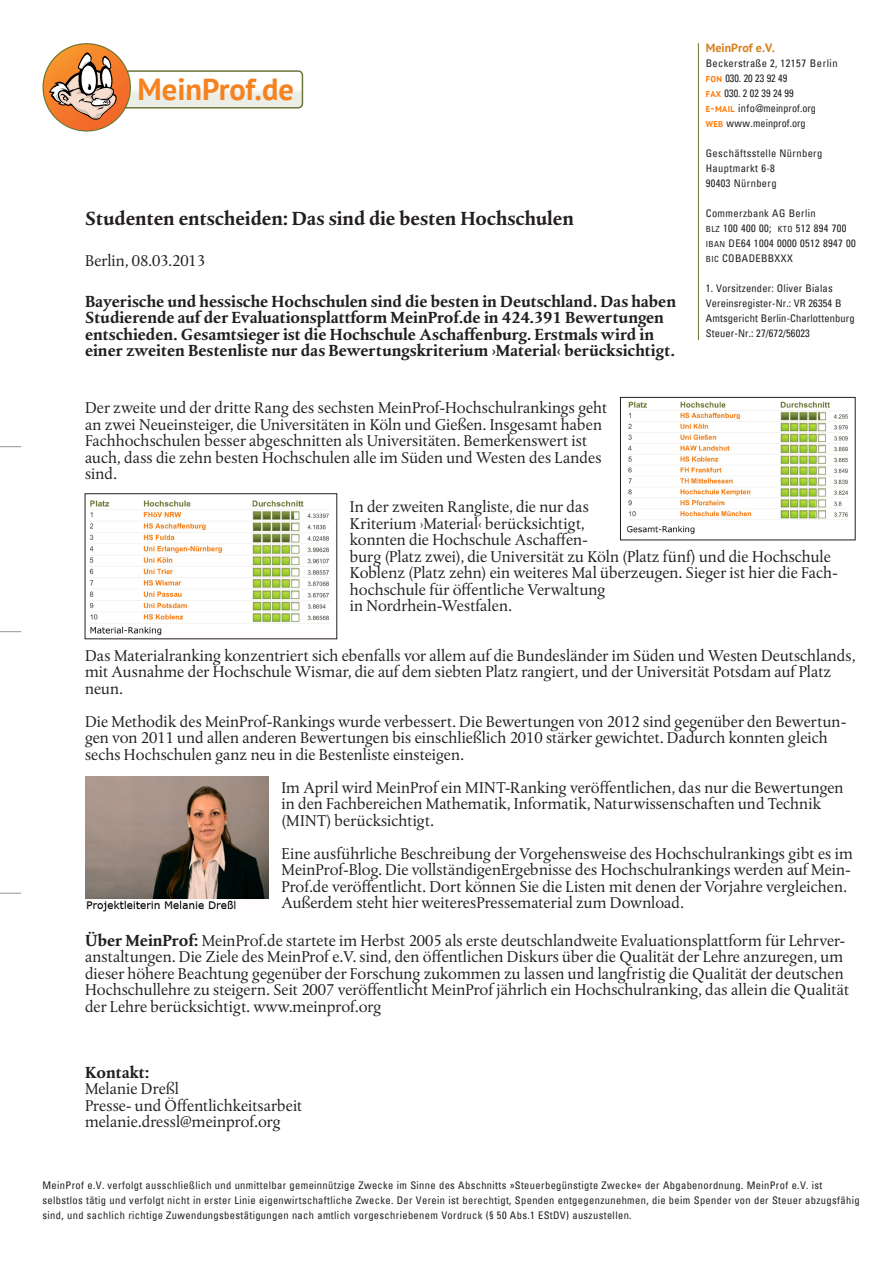
<style>
.page{position:relative;width:893px;height:1263px;background:#fff}
.page>*{position:absolute;margin:0;border:0;box-sizing:border-box;transform-origin:0 0}
.t1{font:700 30.45px "PT Sans";color:#f58220}
.t2{font:700 19.5px "Albertina MT Pro";color:#231f20}
.t3{font:16.5px/16.5px "Albertina MT Pro";color:#231f20}
.t4{font:700 16.5px/16.5px "Albertina MT Pro";color:#231f20}
.t5{font:700 12px "PT Sans";color:#d6801c}
.t6{font:condensed 10.5px/15px "Univers";letter-spacing:.035em;color:#231f20}
.t7{font:condensed 10.5px/15px "Univers";letter-spacing:.01em;color:#231f20}
.t8{font:condensed 10.5px "Univers";letter-spacing:.005em;color:#231f20}
.t9{font:condensed 10.5px "Univers";color:#231f20}
.s1{font-family:"PT Sans";font-weight:700;font-stretch:normal;font-size:8.4px;color:#ff7800}
.s2{font-family:"PT Sans";font-weight:700;font-stretch:normal;font-size:11.25px;color:#ff7800}
.s3{font-size:8.4px}
.s4{font-weight:700}
</style>
<div class="page">
<hr style="left:698px;top:43px;width:1px;height:297px;background:#667833">
<svg style="left:0;top:631px;width:21px;height:1px"></svg>
<svg style="left:0;top:446px;width:21px;height:1px"></svg>
<svg style="left:0;top:893px;width:21px;height:1px"></svg>
<svg style="left:43px;top:43px;width:259px;height:89px"></svg>
<img style="left:627px;top:401px;width:222px;height:133px">
<div style="left:620px;top:397px;width:235px;height:143px;border:1px solid #231f20"></div>
<img style="left:89px;top:500px;width:240px;height:136px">
<div style="left:85px;top:493px;width:252px;height:146px;border:1px solid #231f20"></div>
<img style="left:85px;top:776px;width:184px;height:135px">
<p class="t1" style="left:138px;top:69px;width:158px">MeinProf.de</p>
<p class="t2" style="left:85px;top:207px;width:490px">Studenten entscheiden: Das sind die besten Hochschulen</p>
<p class="t3" style="left:85px;top:252px;width:122px">Berlin, 08.03.2013</p>
<p class="t4" style="left:85px;top:293px;width:592px">Bayerische und hessische Hochschulen sind die besten in Deutschland. Das haben Studierende auf der Evaluationsplattform MeinProf.de in 424.391 Bewertungen entschieden. Gesamtsieger ist die Hochschule Aschaffenburg. Erstmals wird in einer zweiten Bestenliste nur das Bewertungskriterium ›Material‹ berücksichtigt.</p>
<p class="t5" style="left:706px;top:39px;width:71px">MeinProf e.V.</p>
<p class="t6" style="left:706px;top:55px;width:133px">Beckerstraße 2, 12157 Berlin</p>
<p class="t9" style="left:706px;top:71px;width:83px"><span class="s1">FON</span> 030. 20 23 92 49</p>
<p class="t9" style="left:706px;top:86px;width:89px"><span class="s1">FAX</span> 030. 2 02 39 24 99</p>
<p class="t8" style="left:706px;top:101px;width:112px"><span class="s1">E</span><span class="s2">-</span><span class="s1">MAIL</span> info@meinprof.org</p>
<p class="t8" style="left:706px;top:116px;width:101px"><span class="s1">WEB</span> www.meinprof.org</p>
<p class="t6" style="left:706px;top:145px;width:118px">Geschäftsstelle Nürnberg</p>
<p class="t6" style="left:706px;top:160px;width:71px">Hauptmarkt 6-8</p>
<p class="t6" style="left:706px;top:175px;width:72px">90403 Nürnberg</p>
<p class="t6" style="left:706px;top:205px;width:111px">Commerzbank AG Berlin</p>
<p class="t6" style="left:706px;top:220px;width:142px"><span class="s3">BLZ</span> 100 400 00; <span class="s3">KTO</span> 512 894 700</p>
<p class="t6" style="left:706px;top:235px;width:152px"><span class="s3">IBAN</span> DE64 1004 0000 0512 8947 00</p>
<p class="t6" style="left:706px;top:250px;width:89px"><span class="s3">BIC</span> COBADEBBXXX</p>
<p class="t6" style="left:706px;top:280px;width:128px">1. Vorsitzender: Oliver Bialas</p>
<p class="t7" style="left:706px;top:295px;width:150px">Vereinsregister-Nr.: VR 26354 B<br>Amtsgericht Berlin-Charlottenburg<br>Steuer-Nr.: 27/672/56023</p>
<p class="t3" style="left:85px;top:400px;width:524px">Der zweite und der dritte Rang des sechsten MeinProf-Hochschulrankings geht an zwei Neueinsteiger, die Universitäten in Köln und Gießen. Insgesamt haben Fachhochschulen besser abgeschnitten als Universitäten. Bemerkenswert ist auch, dass die zehn besten Hochschulen alle im Süden und Westen des Landes sind.</p>
<p class="t3" style="left:350px;top:499px;width:489px">In der zweiten Rangliste, die nur das<br>Kriterium ›Material‹ berücksichtigt,<br>konnten die Hochschule Aschaffen-<br>burg (Platz zwei), die Universität zu Köln (Platz fünf) und die Hochschule Koblenz (Platz zehn) ein weiteres Mal überzeugen. Sieger ist hier die Fach&shy;hochschule für öffentliche Verwaltung<br>in Nordrhein-Westfalen.</p>
<p class="t3" style="left:85px;top:647px;width:772px">Das Materialranking konzentriert sich ebenfalls vor allem auf die Bundesländer im Süden und Westen Deutschlands, mit Ausnahme der Hochschule Wismar, die auf dem siebten Platz rangiert, und der Universität Potsdam auf Platz neun.</p>
<p class="t3" style="left:85px;top:713px;width:763px">Die Methodik des MeinProf-Rankings wurde verbessert. Die Bewertungen von 2012 sind gegenüber den Bewertun&shy;gen von 2011 und allen anderen Bewertungen bis einschließlich 2010 stärker gewichtet. Dadurch konnten gleich sechs Hochschulen ganz neu in die Bestenliste einsteigen.</p>
<p class="t3" style="left:281px;top:779px;width:564px">Im April wird MeinProf ein MINT-Ranking veröffentlichen, das nur die Bewertungen in den Fachbereichen Mathematik, Informatik, Naturwissenschaften und Technik (MINT) berücksichtigt.</p>
<p class="t3" style="left:281px;top:845px;width:573px">Eine ausführliche Beschreibung der Vorgehensweise des Hochschulrankings gibt es im MeinProf-Blog. Die vollständigenErgebnisse des Hochschulrankings werden auf Mein-Prof.de veröffentlicht. Dort können Sie die Listen mit denen der Vorjahre vergleichen.<br>Außerdem steht hier weiteresPressematerial zum Download.</p>
<p class="t3" style="left:85px;top:932px;width:765px"><span class="s4">Über MeinProf:</span> MeinProf.de startete im Herbst 2005 als erste deutschlandweite Evaluationsplattform für Lehrver&shy;anstaltungen. Die Ziele des MeinProf e.V. sind, den öffentlichen Diskurs über die Qualität der Lehre anzuregen, um dieser höhere Beachtung gegenüber der Forschung zukommen zu lassen und langfristig die Qualität der deutschen Hochschullehre zu steigern. Seit 2007 veröffentlicht MeinProf jährlich ein Hochschulranking, das allein die Qualität der Lehre berücksichtigt. www.meinprof.org</p>
<p class="t4" style="left:85px;top:1064px;width:66px">Kontakt:</p>
<p class="t3" style="left:85px;top:1081px;width:95px">Melanie Dreßl</p>
<p class="t3" style="left:85px;top:1097px;width:219px">Presse- und Öffentlichkeitsarbeit</p>
<p class="t3" style="left:85px;top:1114px;width:197px">melanie.dressl@meinprof.org</p>
<p class="t6" style="left:43px;top:1178px;width:819px">MeinProf e.V. verfolgt ausschließlich und unmittelbar gemeinnützige Zwecke im Sinne des Abschnitts »Steuerbegünstigte Zwecke« der Abgabenordnung. MeinProf e.V. ist selbstlos tätig und verfolgt nicht in erster Linie eigenwirtschaftliche Zwecke. Der Verein ist berechtigt, Spenden entgegenzunehmen, die beim Spender von der Steuer abzugsfähig sind, und sachlich richtige Zuwendungsbestätigungen nach amtlich vorgeschriebenem Vordruck (§ 50 Abs.1 EStDV) auszustellen.</p>
</div>
